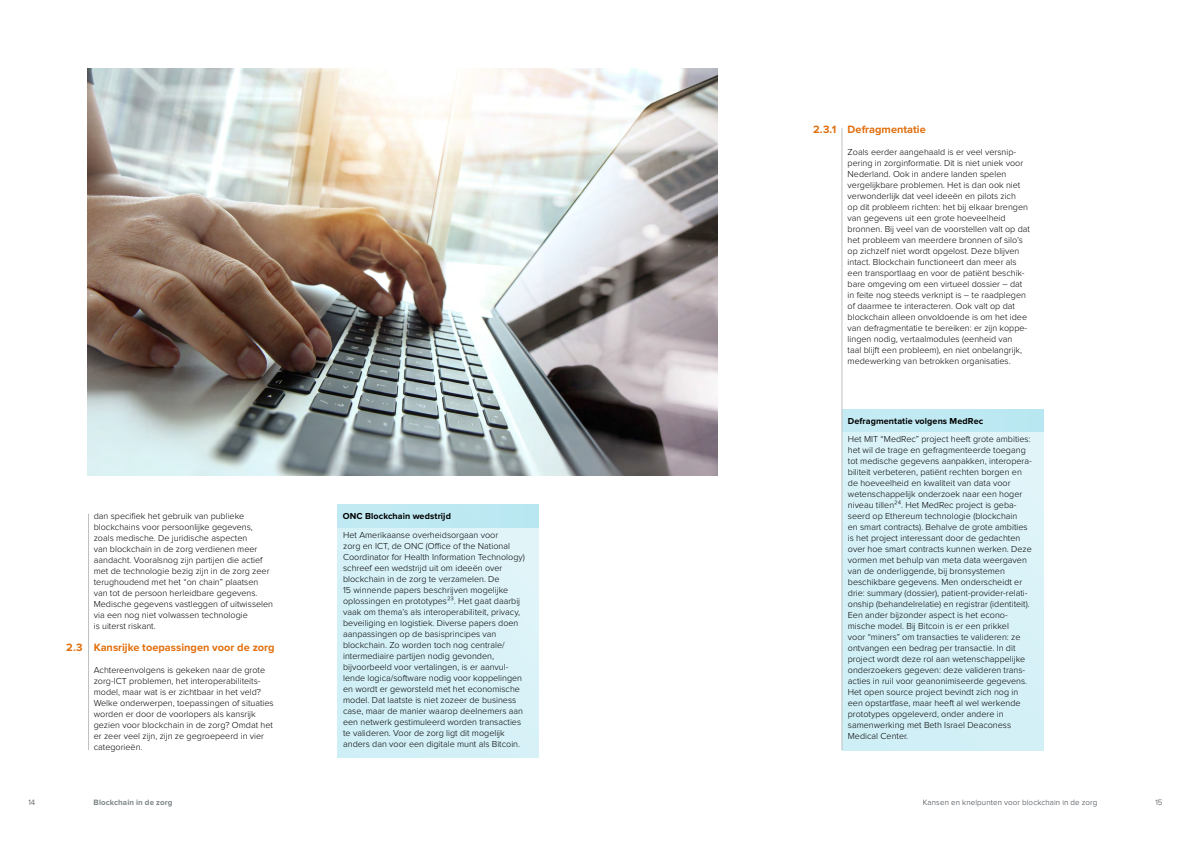
<style>
.page{position:relative;width:1191px;height:842px;background:#fff}
.page>*{position:absolute;margin:0;border:0;box-sizing:border-box;transform-origin:0 0}
.t1{font:700 11px "Proxima Nova";color:#e16f0e}
.t2{font:300 9px/11px "Proxima Nova";color:#000}
.t3{font:700 9px "Proxima Nova";letter-spacing:.01em;color:#000}
.t4{font:300 8px "Proxima Nova";letter-spacing:.015em;color:#353b41}
.t5{font:700 8px "Proxima Nova";letter-spacing:.01em;color:#7b8486}
</style>
<div class="page">
<div style="left:337px;top:505px;width:202px;height:253px;background:#d7f1f7"></div>
<div style="left:337px;top:505px;width:202px;height:22px;background:#bde9f2"></div>
<hr style="left:88px;top:514px;width:1px;height:236px;background:#bdc1c2">
<div style="left:842px;top:409px;width:201px;height:341px;background:#d6f1f7"></div>
<div style="left:842px;top:409px;width:201px;height:22px;background:#bfe9f3"></div>
<hr style="left:841px;top:128px;width:1px;height:622px;background:#bdc1c2">
<img style="left:88px;top:68px;width:629px;height:407px">
<p class="t1" style="left:66px;top:641px;width:18px">2.3</p>
<p class="t2" style="left:94px;top:511px;width:181px">dan specifiek het gebruik van publieke blockchains voor persoonlijke gegevens, zoals medische. De juridische aspecten<br>van blockchain in de zorg verdienen meer aandacht. Vooralsnog zijn partijen die actief met de technologie bezig zijn in de zorg zeer terughoudend met het “on chain” plaatsen van tot de persoon herleidbare gegevens.<br>Medische gegevens vastleggen of uitwisselen via een nog niet volwassen technologie<br>is uiterst riskant.</p>
<p class="t1" style="left:94px;top:641px;width:182px">Kansrijke toepassingen voor de zorg</p>
<p class="t2" style="left:94px;top:665px;width:181px">Achtereenvolgens is gekeken naar de grote zorg-ICT problemen, het interoperabiliteits&shy;model, maar wat is er zichtbaar in het veld?<br>Welke onderwerpen, toepassingen of situaties worden er door de voorlopers als kansrijk gezien voor blockchain in de zorg? Omdat het er zeer veel zijn, zijn ze gegroepeerd in vier categorieën.</p>
<p class="t3" style="left:343px;top:511px;width:109px">ONC Blockchain wedstrijd</p>
<p class="t2" style="left:343px;top:530px;width:183px">Het Amerikaanse overheidsorgaan voor<br>zorg en ICT, de ONC (Office of the National Coordinator for Health Information Technology) schreef een wedstrijd uit om ideeën over blockchain in de zorg te verzamelen. De<br>15 winnende papers beschrijven mogelijke oplossingen en prototypes²³. Het gaat daarbij vaak om thema’s als interoperabiliteit, privacy, beveiliging en logistiek. Diverse papers doen aanpassingen op de basisprincipes van blockchain. Zo worden toch nog centrale/ intermediaire partijen nodig gevonden, bijvoorbeeld voor vertalingen, is er aanvul&shy;lende logica/software nodig voor koppelingen en wordt er geworsteld met het economische model. Dat laatste is niet zozeer de business case, maar de manier waarop deelnemers aan een netwerk gestimuleerd worden transacties te valideren. Voor de zorg ligt dit mogelijk anders dan voor een digitale munt als Bitcoin.</p>
<p class="t1" style="left:813px;top:123px;width:25px">2.3.1</p>
<p class="t1" style="left:847px;top:123px;width:80px">Defragmentatie</p>
<p class="t2" style="left:847px;top:147px;width:184px">Zoals eerder aangehaald is er veel versnip&shy;pering in zorginformatie. Dit is niet uniek voor Nederland. Ook in andere landen spelen vergelijkbare problemen. Het is dan ook niet verwonderlijk dat veel ideeën en pilots zich<br>op dit probleem richten: het bij elkaar brengen van gegevens uit een grote hoeveelheid bronnen. Bij veel van de voorstellen valt op dat het probleem van meerdere bronnen of silo’s op zichzelf niet wordt opgelost. Deze blijven intact. Blockchain functioneert dan meer als een transportlaag en voor de patiënt beschik&shy;bare omgeving om een virtueel dossier – dat in feite nog steeds verknipt is – te raadplegen of daarmee te interacteren. Ook valt op dat blockchain alleen onvoldoende is om het idee van defragmentatie te bereiken: er zijn koppe&shy;lingen nodig, vertaalmodules (eenheid van<br>taal blijft een probleem), en niet onbelangrijk, medewerking van betrokken organisaties.</p>
<p class="t3" style="left:848px;top:415px;width:137px">Defragmentatie volgens MedRec</p>
<p class="t2" style="left:848px;top:434px;width:185px">Het MIT “MedRec” project heeft grote ambities: het wil de trage en gefragmenteerde toegang tot medische gegevens aanpakken, interopera&shy;biliteit verbeteren, patiënt rechten borgen en de hoeveelheid en kwaliteit van data voor wetenschappelijk onderzoek naar een hoger niveau tillen²⁴. Het MedRec project is geba&shy;seerd op Ethereum technologie (blockchain<br>en smart contracts). Behalve de grote ambities is het project interessant door de gedachten over hoe smart contracts kunnen werken. Deze vormen met behulp van meta data weergaven van de onderliggende, bij bronsystemen beschikbare gegevens. Men onderscheidt er drie: summary (dossier), patient-provider-relati&shy;onship (behandelrelatie) en registrar (identiteit).<br>Een ander bijzonder aspect is het econo&shy;mische model. Bij Bitcoin is er een prikkel<br>voor “miners” om transacties te valideren: ze ontvangen een bedrag per transactie. In dit project wordt deze rol aan wetenschappelijke onderzoekers gegeven: deze valideren trans&shy;acties in ruil voor geanonimiseerde gegevens.<br>Het open source project bevindt zich nog in een opstartfase, maar heeft al wel werkende prototypes opgeleverd, onder andere in samenwerking met Beth Israel Deaconess Medical Center.</p>
<p class="t4" style="left:28px;top:799px;width:8px">14</p>
<p class="t5" style="left:94px;top:798px;width:80px">Blockchain in de zorg</p>
<p class="t4" style="left:1155px;top:799px;width:9px">15</p>
<p class="t4" style="left:922px;top:799px;width:176px">Kansen en knelpunten voor blockchain in de zorg</p>
</div>
